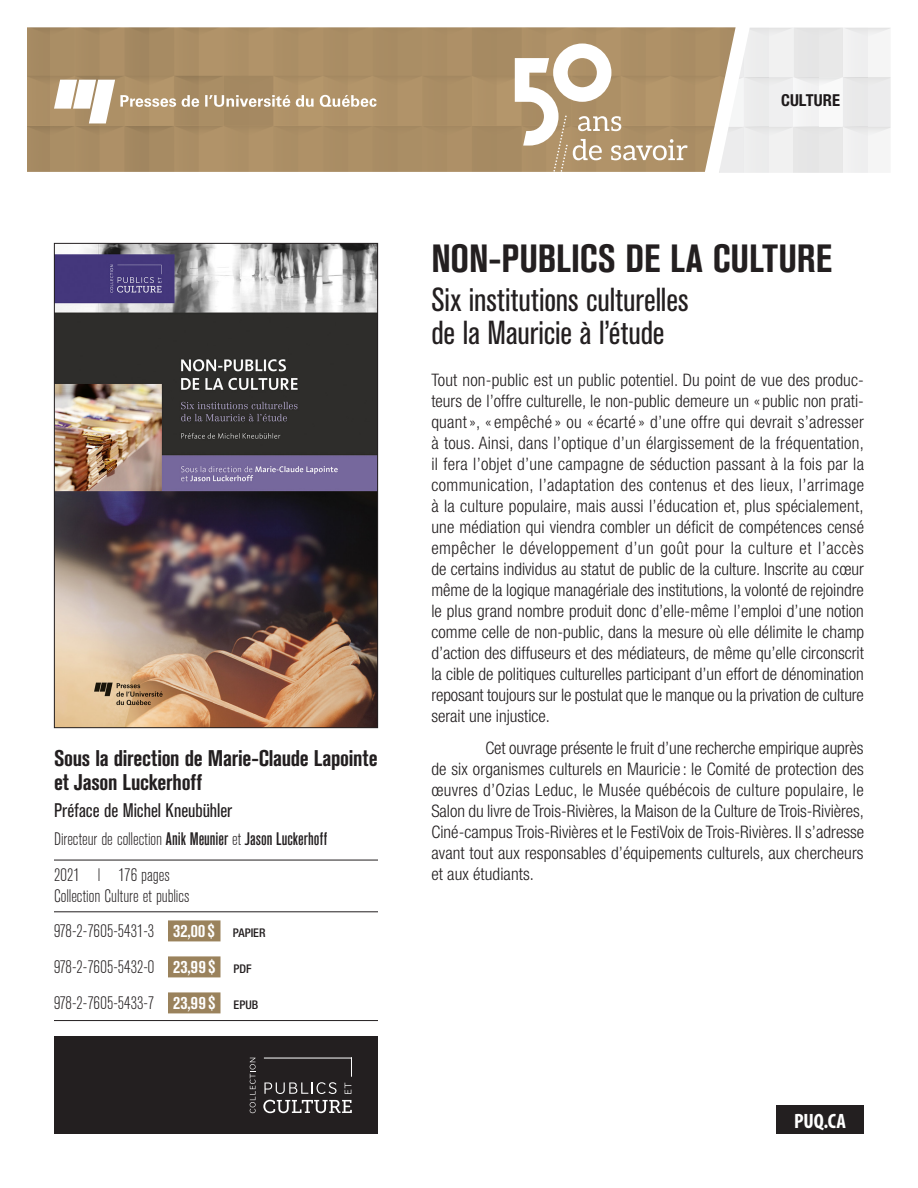
<style>
.page{position:relative;width:918px;height:1188px;background:#fff}
.page>*{position:absolute;margin:0;border:0;box-sizing:border-box;transform-origin:0 0}
._1_Fiche_Titre{font:700 condensed 39px "Akzidenz Grotesk BE";letter-spacing:-.005em;color:#231f20}
._2_Fiche_Sous-titre{font:condensed 33px/33px "Akzidenz Grotesk BE";color:#231f20}
._4_Fiche_Auteurs_dir{font:700 condensed 22.5px/24px "Akzidenz Grotesk BE";letter-spacing:-.01em;color:#231f20}
.t1{font:700 condensed 20.85px "Myriad Pro";color:#fff}
._4_Fiche_Auteurs_dir-2{font:condensed 19.5px "Akzidenz Grotesk BE";color:#231f20}
._7a_Fiche_ISBN{font:300 condensed 18px "Akzidenz Grotesk BE";color:#231f20}
._6b_Fiche_Direction{font:500 condensed 18px "Akzidenz Grotesk BE";color:#231f20}
._6_Fiche_Annee_pages{font:300 condensed 18px/21px "Akzidenz Grotesk BE";color:#231f20}
._7b_Fiche_ISBN_derni{font:300 condensed 18px "Akzidenz Grotesk BE";color:#231f20}
._3_Fiche_Courant_pre{font:300 condensed 17.25px/21px "Helvetica Neue";letter-spacing:-.005em;color:#231f20;text-align:justify}
._3_Fiche_Courant{font:300 condensed 17.25px/21px "Helvetica Neue";letter-spacing:.005em;color:#231f20;text-align:justify}
._9_Fiche_Thématique{font:700 condensed 16.5px "Helvetica Neue";letter-spacing:.005em;color:#1e1a1b}
.s1{font-weight:300}
.s2{font-weight:700;color:#fff}
.s3{font-family:"Helvetica Neue";font-weight:500;font-size:12px}
</style>
<div class="page">
<img style="left:27px;top:27px;width:692px;height:145px">
<svg style="left:719px;top:27px;width:172px;height:146px"></svg>
<div style="left:776px;top:1106px;width:88px;height:28px;background:#231f20"></div>
<svg style="left:54px;top:80px;width:323px;height:43px"></svg>
<svg style="left:515px;top:44px;width:173px;height:128px"></svg>
<img style="left:54px;top:243px;width:324px;height:485px">
<hr style="left:54px;top:860px;width:324px;height:1px;background:#231f20">
<hr style="left:54px;top:911px;width:324px;height:1px;background:#231f20">
<div style="left:168px;top:920px;width:52px;height:21px;background:#9a825c"></div>
<div style="left:168px;top:956px;width:52px;height:21px;background:#9a825c"></div>
<hr style="left:54px;top:1020px;width:324px;height:1px;background:#231f20">
<div style="left:168px;top:992px;width:52px;height:21px;background:#9a825c"></div>
<div style="left:54px;top:1036px;width:324px;height:98px;background:#231f20"></div>
<svg style="left:263px;top:1100px;width:89px;height:13px"></svg>
<svg style="left:264px;top:1082px;width:73px;height:12px"></svg>
<svg style="left:250px;top:1058px;width:6px;height:55px"></svg>
<svg style="left:345px;top:1083px;width:6px;height:11px"></svg>
<hr style="left:264px;top:1058px;width:87px;height:1px;background:#fff">
<svg style="left:351px;top:1058px;width:1px;height:18px"></svg>
<p class="_9_Fiche_Thématique" style="left:781px;top:91px;width:60px">CULTURE</p>
<p class="_4_Fiche_Auteurs_dir" style="left:54px;top:746px;width:325px">Sous la direction de Marie-Claude Lapointe et Jason Luckerhoff</p>
<p class="_4_Fiche_Auteurs_dir-2" style="left:54px;top:800px;width:180px">Préface de Michel Kneubühler</p>
<p class="_6b_Fiche_Direction" style="left:54px;top:829px;width:275px"><span class="s1">Directeur de collection</span> Anik Meunier <span class="s1">et</span> Jason Luckerhoff</p>
<p class="_6_Fiche_Annee_pages" style="left:54px;top:865px;width:137px">2021 l 176 pages<br>Collection Culture et publics</p>
<p class="_7a_Fiche_ISBN" style="left:54px;top:921px;width:213px">978-2-7605-5431-3 <span class="s2">32,00 $</span> <span class="s3">PAPIER</span></p>
<p class="_7a_Fiche_ISBN" style="left:54px;top:957px;width:199px">978-2-7605-5432-0 <span class="s2">23,99 $</span> <span class="s3">PDF</span></p>
<p class="_7b_Fiche_ISBN_derni" style="left:54px;top:993px;width:206px">978-2-7605-5433-7 <span class="s2">23,99 $</span> <span class="s3">EPUB</span></p>
<p class="_1_Fiche_Titre" style="left:431px;top:237px;width:402px">NON-PUBLICS DE LA CULTURE</p>
<p class="_2_Fiche_Sous-titre" style="left:431px;top:284px;width:259px">Six institutions culturelles de la Mauricie à l’étude</p>
<p class="_3_Fiche_Courant_pre" style="left:431px;top:370px;width:434px">Tout non-public est un public potentiel. Du point de vue des produc&shy;teurs de l’offre culturelle, le non-public demeure un « public non prati&shy;quant», « empêché » ou « écarté » d’une offre qui devrait s’adresser à tous. Ainsi, dans l’optique d’un élargissement de la fréquentation, il fera l’objet d’une campagne de séduction passant à la fois par la communication, l’adaptation des contenus et des lieux, l’arrimage à la culture populaire, mais aussi l’éducation et, plus spécialement, une médiation qui viendra combler un déficit de compétences censé empêcher le développement d’un goût pour la culture et l’accès de certains individus au statut de public de la culture. Inscrite au cœur même de la logique managériale des institutions, la volonté de rejoindre le plus grand nombre produit donc d’elle-même l’emploi d’une notion comme celle de non-public, dans la mesure où elle délimite le champ d’action des diffuseurs et des médiateurs, de même qu’elle circonscrit la cible de politiques culturelles participant d’un effort de dénomination reposant toujours sur le postulat que le manque ou la privation de culture serait une injustice.</p>
<p class="_3_Fiche_Courant" style="left:431px;top:737px;width:434px;text-indent:54px">Cet ouvrage présente le fruit d’une recherche empirique auprès de six organismes culturels en Mauricie : le Comité de protection des œuvres d’Ozias Leduc, le Musée québécois de culture populaire, le Salon du livre de Trois-Rivières, la Maison de la Culture de Trois-Rivières, Ciné-campus Trois-Rivières et le FestiVoix de Trois-Rivières. Il s’adresse avant tout aux responsables d’équipements culturels, aux chercheurs et aux étudiants.</p>
<p class="t1" style="left:794px;top:1108px;width:53px">PUQ.CA</p>
</div>
